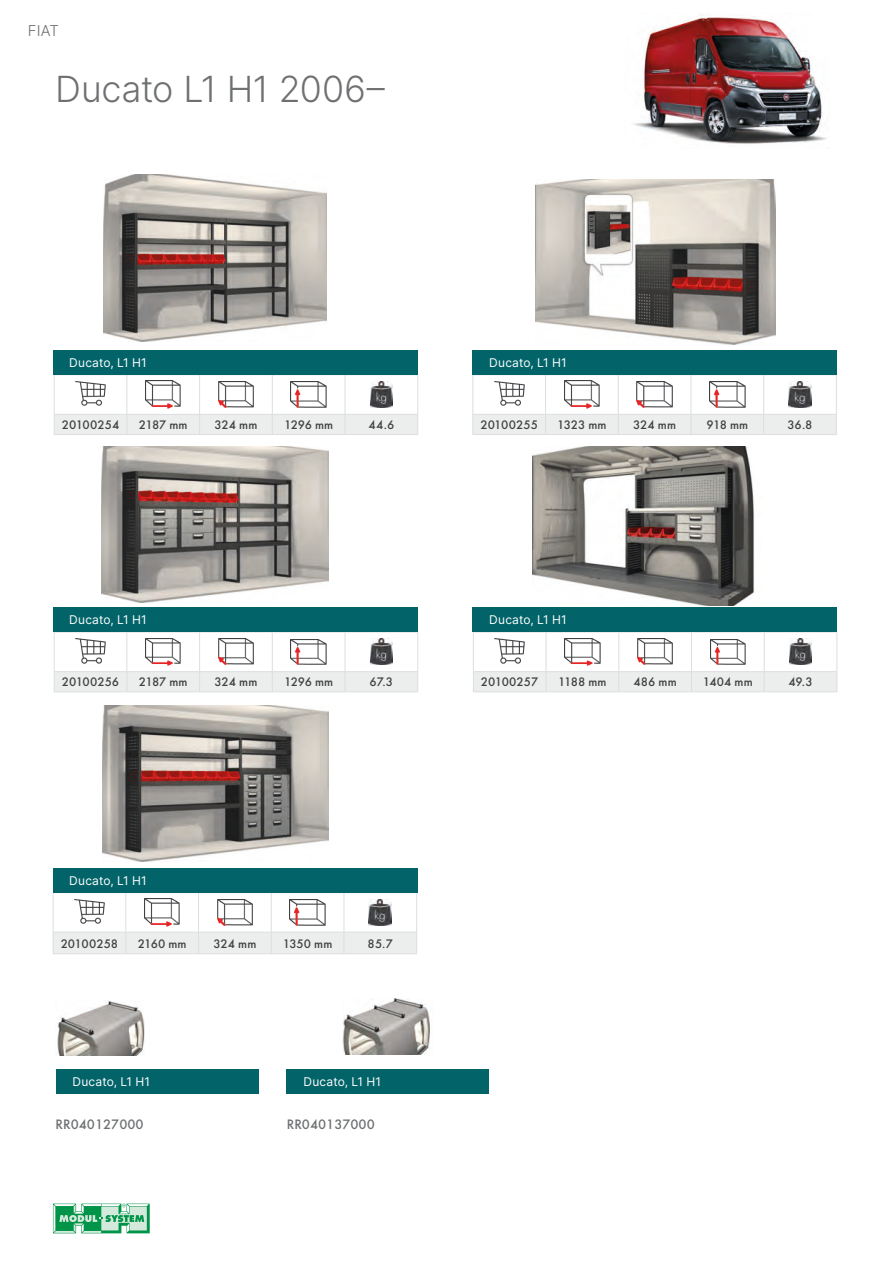
<style>
.page{position:relative;width:893px;height:1263px;background:#fff}
.page>*{position:absolute;margin:0;border:0;box-sizing:border-box;transform-origin:0 0}
.INTER_Light_24{font:300 36px "Inter";letter-spacing:-.015em;color:#6e7072}
.t1{font:300 15px "Inter";color:#6e7072}
.INTER_Reg_8_Grey{font:500 14.25px "Futura";color:#6e7072}
.t2{font:500 12.9px "Futura";color:#414142}
.INTER_Reg_White_TABELL{font:12px "Inter";letter-spacing:.005em;color:#fff}
</style>
<div class="page">
<svg style="left:53px;top:1203px;width:97px;height:30px;background:#75c39a"></svg>
<img style="left:342px;top:998px;width:88px;height:57px">
<img style="left:57px;top:1001px;width:88px;height:55px">
<hr style="left:54px;top:375px;width:73px;height:1px;background:#dcdedf">
<hr style="left:54px;top:375px;width:1px;height:39px;background:#dcdedf">
<hr style="left:127px;top:375px;width:73px;height:1px;background:#dcdedf">
<hr style="left:127px;top:375px;width:1px;height:39px;background:#dcdedf">
<hr style="left:200px;top:375px;width:72px;height:1px;background:#dcdedf">
<hr style="left:199px;top:375px;width:1px;height:39px;background:#dcdedf">
<hr style="left:272px;top:375px;width:73px;height:1px;background:#dcdedf">
<hr style="left:272px;top:375px;width:1px;height:39px;background:#dcdedf">
<hr style="left:345px;top:375px;width:73px;height:1px;background:#dcdedf">
<hr style="left:345px;top:375px;width:1px;height:39px;background:#dcdedf">
<hr style="left:417px;top:375px;width:1px;height:39px;background:#dcdedf">
<svg style="left:54px;top:414px;width:364px;height:21px;background:#eaebeb"></svg>
<img style="left:76px;top:382px;width:29px;height:24px">
<img style="left:146px;top:381px;width:35px;height:27px">
<img style="left:218px;top:382px;width:36px;height:26px">
<img style="left:291px;top:382px;width:35px;height:25px">
<img style="left:370px;top:381px;width:23px;height:27px">
<hr style="left:473px;top:375px;width:72px;height:1px;background:#dcdedf">
<hr style="left:473px;top:375px;width:1px;height:39px;background:#dcdedf">
<hr style="left:545px;top:375px;width:73px;height:1px;background:#dcdedf">
<hr style="left:545px;top:375px;width:1px;height:39px;background:#dcdedf">
<hr style="left:618px;top:375px;width:73px;height:1px;background:#dcdedf">
<hr style="left:618px;top:375px;width:1px;height:39px;background:#dcdedf">
<hr style="left:691px;top:375px;width:73px;height:1px;background:#dcdedf">
<hr style="left:691px;top:375px;width:1px;height:39px;background:#dcdedf">
<hr style="left:764px;top:375px;width:73px;height:1px;background:#dcdedf">
<hr style="left:763px;top:375px;width:1px;height:39px;background:#dcdedf">
<hr style="left:836px;top:375px;width:1px;height:39px;background:#dcdedf">
<svg style="left:473px;top:414px;width:364px;height:21px;background:#eaebeb"></svg>
<img style="left:494px;top:382px;width:30px;height:24px">
<img style="left:564px;top:381px;width:36px;height:27px">
<img style="left:637px;top:382px;width:35px;height:26px">
<img style="left:710px;top:382px;width:35px;height:25px">
<img style="left:789px;top:381px;width:22px;height:27px">
<hr style="left:54px;top:632px;width:73px;height:1px;background:#dcdedf">
<hr style="left:54px;top:632px;width:1px;height:39px;background:#dcdedf">
<hr style="left:127px;top:632px;width:73px;height:1px;background:#dcdedf">
<hr style="left:127px;top:632px;width:1px;height:39px;background:#dcdedf">
<hr style="left:200px;top:632px;width:72px;height:1px;background:#dcdedf">
<hr style="left:199px;top:632px;width:1px;height:39px;background:#dcdedf">
<hr style="left:272px;top:632px;width:73px;height:1px;background:#dcdedf">
<hr style="left:272px;top:632px;width:1px;height:39px;background:#dcdedf">
<hr style="left:345px;top:632px;width:73px;height:1px;background:#dcdedf">
<hr style="left:345px;top:632px;width:1px;height:39px;background:#dcdedf">
<hr style="left:417px;top:632px;width:1px;height:39px;background:#dcdedf">
<hr style="left:54px;top:671px;width:73px;height:1px;background:#dcdedf">
<hr style="left:127px;top:671px;width:73px;height:1px;background:#dcdedf">
<hr style="left:200px;top:671px;width:72px;height:1px;background:#dcdedf">
<hr style="left:272px;top:671px;width:73px;height:1px;background:#dcdedf">
<hr style="left:345px;top:671px;width:73px;height:1px;background:#dcdedf">
<div style="left:54px;top:672px;width:364px;height:20px;background:#eceded"></div>
<img style="left:76px;top:639px;width:29px;height:24px">
<img style="left:146px;top:638px;width:35px;height:28px">
<img style="left:218px;top:639px;width:36px;height:26px">
<img style="left:291px;top:639px;width:35px;height:26px">
<img style="left:370px;top:639px;width:23px;height:26px">
<hr style="left:473px;top:632px;width:73px;height:1px;background:#dcdedf">
<hr style="left:473px;top:632px;width:1px;height:39px;background:#dcdedf">
<hr style="left:546px;top:632px;width:73px;height:1px;background:#dcdedf">
<hr style="left:546px;top:632px;width:1px;height:39px;background:#dcdedf">
<hr style="left:619px;top:632px;width:72px;height:1px;background:#dcdedf">
<hr style="left:618px;top:632px;width:1px;height:39px;background:#dcdedf">
<hr style="left:691px;top:632px;width:73px;height:1px;background:#dcdedf">
<hr style="left:691px;top:632px;width:1px;height:39px;background:#dcdedf">
<hr style="left:764px;top:632px;width:73px;height:1px;background:#dcdedf">
<hr style="left:764px;top:632px;width:1px;height:39px;background:#dcdedf">
<hr style="left:837px;top:632px;width:1px;height:39px;background:#dcdedf">
<hr style="left:473px;top:671px;width:73px;height:1px;background:#dcdedf">
<hr style="left:546px;top:671px;width:73px;height:1px;background:#dcdedf">
<hr style="left:619px;top:671px;width:72px;height:1px;background:#dcdedf">
<hr style="left:691px;top:671px;width:73px;height:1px;background:#dcdedf">
<hr style="left:764px;top:671px;width:73px;height:1px;background:#dcdedf">
<div style="left:473px;top:672px;width:365px;height:20px;background:#eceded"></div>
<img style="left:495px;top:639px;width:30px;height:24px">
<img style="left:565px;top:638px;width:35px;height:28px">
<img style="left:637px;top:639px;width:36px;height:26px">
<img style="left:710px;top:639px;width:36px;height:26px">
<img style="left:789px;top:639px;width:23px;height:26px">
<hr style="left:53px;top:892px;width:73px;height:1px;background:#dcdedf">
<hr style="left:53px;top:893px;width:1px;height:39px;background:#dcdedf">
<hr style="left:126px;top:892px;width:73px;height:1px;background:#dcdedf">
<hr style="left:126px;top:893px;width:1px;height:39px;background:#dcdedf">
<hr style="left:199px;top:892px;width:72px;height:1px;background:#dcdedf">
<hr style="left:198px;top:893px;width:1px;height:39px;background:#dcdedf">
<hr style="left:271px;top:892px;width:73px;height:1px;background:#dcdedf">
<hr style="left:271px;top:893px;width:1px;height:39px;background:#dcdedf">
<hr style="left:344px;top:892px;width:73px;height:1px;background:#dcdedf">
<hr style="left:344px;top:893px;width:1px;height:39px;background:#dcdedf">
<hr style="left:416px;top:893px;width:1px;height:39px;background:#dcdedf">
<svg style="left:53px;top:932px;width:364px;height:22px;background:#eaebeb"></svg>
<img style="left:74px;top:899px;width:30px;height:25px">
<img style="left:144px;top:898px;width:36px;height:28px">
<img style="left:217px;top:899px;width:36px;height:26px">
<img style="left:290px;top:899px;width:35px;height:26px">
<img style="left:369px;top:899px;width:23px;height:26px">
<img style="left:532px;top:446px;width:223px;height:160px">
<img style="left:536px;top:179px;width:240px;height:166px">
<img style="left:103px;top:175px;width:223px;height:167px">
<img style="left:101px;top:446px;width:228px;height:156px">
<img style="left:102px;top:706px;width:226px;height:156px">
<div style="left:53px;top:868px;width:364px;height:24px;background:#026469"></div>
<div style="left:56px;top:1069px;width:202px;height:24px;background:#026469"></div>
<div style="left:287px;top:1069px;width:202px;height:24px;background:#026469"></div>
<div style="left:53px;top:608px;width:364px;height:24px;background:#026469"></div>
<div style="left:53px;top:350px;width:364px;height:25px;background:#026469"></div>
<div style="left:473px;top:608px;width:364px;height:24px;background:#026469"></div>
<div style="left:473px;top:350px;width:364px;height:25px;background:#026469"></div>
<img style="left:633px;top:15px;width:194px;height:129px">
<p class="t1" style="left:28px;top:19px;width:33px">FIAT</p>
<p class="INTER_Light_24" style="left:55px;top:62px;width:331px">Ducato L1 H1 2006–</p>
<p class="INTER_Reg_White_TABELL" style="left:69px;top:354px;width:79px">Ducato, L1 H1</p>
<p class="INTER_Reg_White_TABELL" style="left:489px;top:354px;width:79px">Ducato, L1 H1</p>
<p class="t2" style="left:62px;top:417px;width:59px">20100254</p>
<p class="t2" style="left:139px;top:417px;width:50px">2187 mm</p>
<p class="t2" style="left:214px;top:417px;width:44px">324 mm</p>
<p class="t2" style="left:284px;top:417px;width:51px">1296 mm</p>
<p class="t2" style="left:368px;top:417px;width:27px">44.6</p>
<p class="t2" style="left:480px;top:417px;width:59px">20100255</p>
<p class="t2" style="left:557px;top:417px;width:51px">1323 mm</p>
<p class="t2" style="left:633px;top:417px;width:44px">324 mm</p>
<p class="t2" style="left:706px;top:417px;width:43px">918 mm</p>
<p class="t2" style="left:787px;top:417px;width:27px">36.8</p>
<p class="INTER_Reg_White_TABELL" style="left:69px;top:611px;width:79px">Ducato, L1 H1</p>
<p class="INTER_Reg_White_TABELL" style="left:489px;top:611px;width:79px">Ducato, L1 H1</p>
<p class="t2" style="left:62px;top:674px;width:59px">20100256</p>
<p class="t2" style="left:139px;top:674px;width:50px">2187 mm</p>
<p class="t2" style="left:214px;top:674px;width:44px">324 mm</p>
<p class="t2" style="left:284px;top:674px;width:51px">1296 mm</p>
<p class="t2" style="left:370px;top:674px;width:25px">67.3</p>
<p class="t2" style="left:481px;top:674px;width:59px">20100257</p>
<p class="t2" style="left:558px;top:674px;width:50px">1188 mm</p>
<p class="t2" style="left:634px;top:674px;width:45px">486 mm</p>
<p class="t2" style="left:703px;top:674px;width:51px">1404 mm</p>
<p class="t2" style="left:788px;top:674px;width:26px">49.3</p>
<p class="INTER_Reg_White_TABELL" style="left:69px;top:872px;width:79px">Ducato, L1 H1</p>
<p class="t2" style="left:61px;top:935px;width:59px">20100258</p>
<p class="t2" style="left:138px;top:935px;width:50px">2160 mm</p>
<p class="t2" style="left:213px;top:935px;width:44px">324 mm</p>
<p class="t2" style="left:283px;top:935px;width:51px">1350 mm</p>
<p class="t2" style="left:368px;top:935px;width:27px">85.7</p>
<p class="INTER_Reg_White_TABELL" style="left:73px;top:1073px;width:79px">Ducato, L1 H1</p>
<p class="INTER_Reg_White_TABELL" style="left:303px;top:1073px;width:79px">Ducato, L1 H1</p>
<p class="INTER_Reg_8_Grey" style="left:56px;top:1115px;width:90px">RR040127000</p>
<p class="INTER_Reg_8_Grey" style="left:287px;top:1115px;width:90px">RR040137000</p>
</div>
